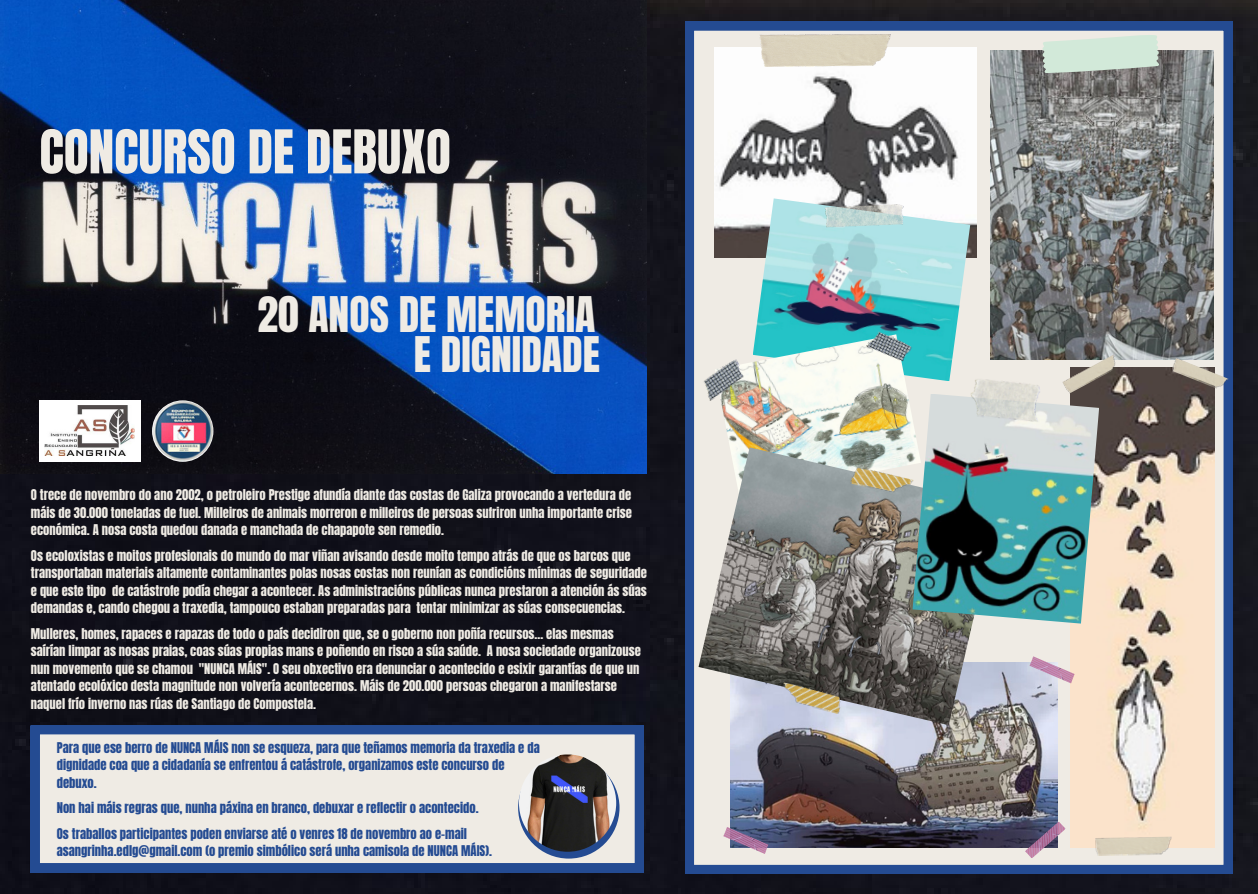
<style>
.page{position:relative;width:1258px;height:894px;background:#fff}
.page>*{position:absolute;margin:0;border:0;box-sizing:border-box;transform-origin:0 0}
.t1{font:51.3px "Anton";color:#efebe4}
.t2{font:41.7px/40.5px "Anton";color:#efebe4;text-align:right}
.t3{font:12.6px/17.4px "Anton";color:#efebe4}
.t4{font:12.6px/17.4px "Anton";color:#244b92}
</style>
<div class="page">
<img style="left:0;top:0;width:1258px;height:893px">
<img style="left:0;top:0;width:647px;height:473px">
<svg style="left:685px;top:22px;width:547px;height:851px;background:#aab4c7"></svg>
<img style="left:730px;top:662px;width:327px;height:184px">
<img style="left:1071px;top:367px;width:144px;height:480px">
<img style="left:990px;top:51px;width:223px;height:308px">
<img style="left:715px;top:48px;width:261px;height:209px">
<img style="left:753px;top:198px;width:217px;height:183px">
<img style="left:715px;top:334px;width:206px;height:113px">
<img style="left:698px;top:447px;width:302px;height:278px">
<img style="left:912px;top:393px;width:187px;height:230px">
<img style="left:760px;top:35px;width:130px;height:31px">
<svg style="left:1042px;top:35px;width:117px;height:38px;background:#ccded0"></svg>
<img style="left:824px;top:205px;width:79px;height:22px">
<img style="left:866px;top:327px;width:46px;height:40px">
<img style="left:698px;top:359px;width:50px;height:42px">
<img style="left:967px;top:375px;width:78px;height:51px">
<img style="left:1062px;top:354px;width:58px;height:40px">
<img style="left:1171px;top:358px;width:57px;height:33px">
<img style="left:850px;top:465px;width:63px;height:32px">
<svg style="left:1029px;top:656px;width:45px;height:27px"></svg>
<svg style="left:723px;top:826px;width:45px;height:27px"></svg>
<svg style="left:1023px;top:813px;width:44px;height:52px;background:#9f94a4"></svg>
<img style="left:1095px;top:836px;width:77px;height:19px">
<img style="left:779px;top:682px;width:63px;height:31px">
<svg style="left:31px;top:725px;width:613px;height:146px;background:#ced1d6"></svg>
<svg style="left:518px;top:757px;width:101px;height:101px"></svg>
<img style="left:519px;top:754px;width:97px;height:97px;border-radius:50%">
<img style="left:152px;top:400px;width:61px;height:61px;border-radius:50%">
<img style="left:39px;top:400px;width:102px;height:61px">
<img style="left:44px;top:405px;width:90px;height:50px">
<h1 class="t1" style="left:40px;top:115px;width:413px">CONCURSO DE DEBUXO</h1>
<h2 class="t2" style="left:257px;top:294px;width:344px">20 ANOS DE MEMORIA<br>E DIGNIDADE</h2>
<p class="t3" style="left:31px;top:486px;width:602px;text-align:justify">O trece de novembro do ano 2002, o petroleiro Prestige afundía diante das costas de Galiza provocando a vertedura de máis de 30.000 toneladas de fuel. Milleiros de animais morreron e milleiros de persoas sufriron unha importante crise económica. A nosa costa quedou danada e manchada de chapapote sen remedio.</p>
<p class="t3" style="left:31px;top:546px;width:617px">Os ecoloxistas e moitos profesionais do mundo do mar viñan avisando desde moito tempo atrás de que os barcos que transportaban materiais altamente contaminantes polas nosas costas non reunían as condicións mínimas de seguridade e que este tipo de catástrofe podía chegar a acontecer. As administracións públicas nunca prestaron a atención ás súas demandas e, cando chegou a traxedia, tampouco estaban preparadas para tentar minimizar as súas consecuencias.</p>
<p class="t3" style="left:31px;top:624px;width:611px">Mulleres, homes, rapaces e rapazas de todo o país decidiron que, se o goberno non poñía recursos... elas mesmas saírían limpar as nosas praias, coas súas propias mans e poñendo en risco a súa saúde. A nosa sociedade organizouse nun movemento que se chamou "NUNCA MÁIS". O seu obxectivo era denunciar o acontecido e esixir garantías de que un atentado ecolóxico desta magnitude non volvería acontecernos. Máis de 200.000 persoas chegaron a manifestarse naquel frío inverno nas rúas de Santiago de Compostela.</p>
<p class="t4" style="left:57px;top:738px;width:484px">Para que ese berro de NUNCA MÁIS non se esqueza, para que teñamos memoria da traxedia e da dignidade coa que a cidadanía se enfrentou á catástrofe, organizamos este concurso de debuxo.</p>
<p class="t4" style="left:57px;top:795px;width:423px;line-height:25.5px">Non hai máis regras que, nunha páxina en branco, debuxar e reflectir o acontecido.<br>Os traballos participantes poden enviarse até o venres 18 de novembro ao e-mail</p>
<p class="t4" style="left:57px;top:842px;width:437px">asangrinha.edlg@gmail.com (o premio simbólico será unha camisola de NUNCA MÁIS).</p>
</div>
